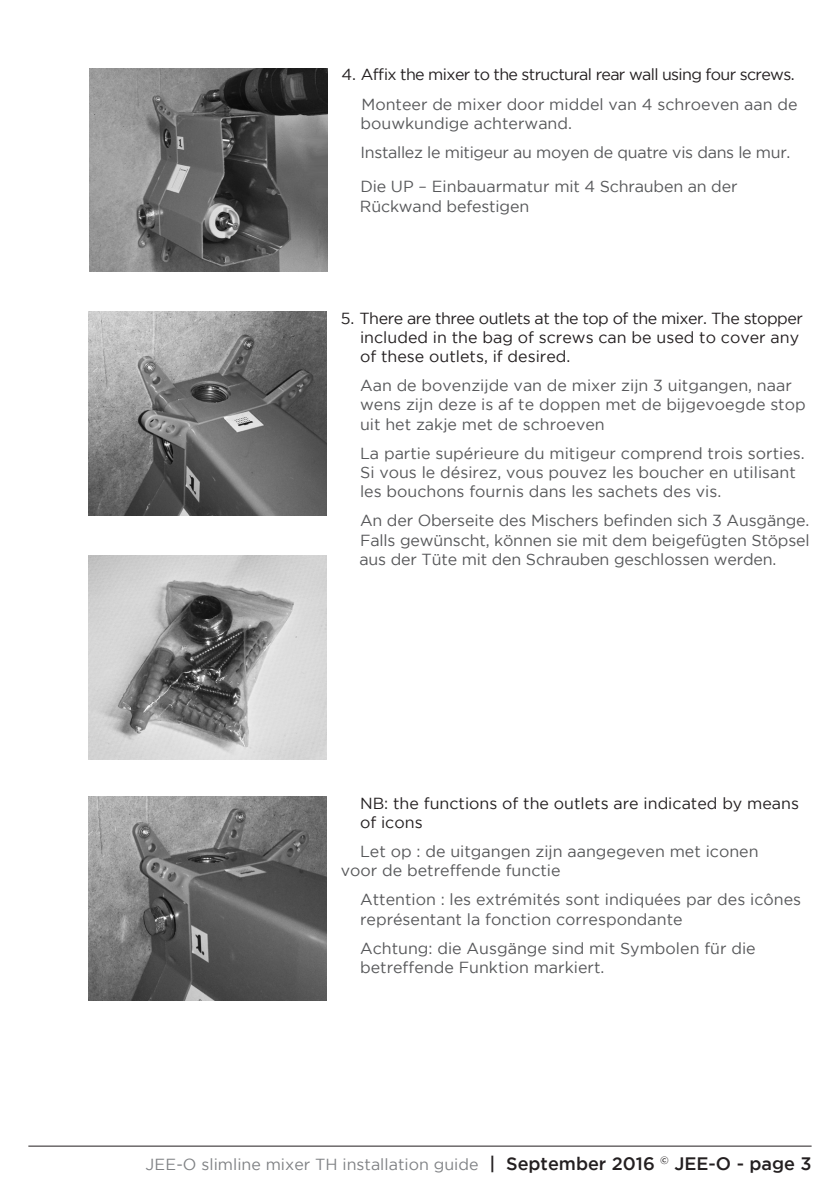
<style>
.page{position:relative;width:840px;height:1191px;background:#fff}
.page>*{position:absolute;margin:0;border:0;box-sizing:border-box;transform-origin:0 0}
.t1{font:16px/19.2px "Gotham";color:#57585a}
.t2{font:16px/19.2px "Gotham";color:#231f20}
.t3{font:16px "Gotham";color:#808285}
.t4{font:16px "Gotham";letter-spacing:-.04em;color:#231f20}
.t5{font:16px "Gotham";letter-spacing:-.02em;color:#57585a}
.s1{font-weight:500;font-size:18px;color:#231f20}
</style>
<div class="page">
<img style="left:88px;top:556px;width:239px;height:203px">
<img style="left:88px;top:312px;width:239px;height:203px">
<img style="left:88px;top:797px;width:239px;height:203px">
<img style="left:89px;top:68px;width:238px;height:204px">
<hr style="left:28px;top:1145px;width:783px;height:1px;background:#231f20">
<p class="t4" style="left:341px;top:65px;width:454px">4. Affix the mixer to the structural rear wall using four screws.</p>
<p class="t1" style="left:360px;top:94px;width:438px">Monteer de mixer door middel van 4 schroeven aan de bouwkundige achterwand.</p>
<p class="t5" style="left:360px;top:144px;width:431px">Installez le mitigeur au moyen de quatre vis dans le mur.</p>
<p class="t1" style="left:360px;top:177px;width:379px">Die UP – Einbauarmatur mit 4 Schrauben an der<br>Rückwand befestigen</p>
<p class="t2" style="left:360px;top:308px;width:444px;text-indent:-19px">5. There are three outlets at the top of the mixer. The stopper included in the bag of screws can be used to cover any of these outlets, if desired.</p>
<p class="t1" style="left:360px;top:376px;width:447px">Aan de bovenzijde van de mixer zijn 3 uitgangen, naar wens zijn deze is af te doppen met de bijgevoegde stop uit het zakje met de schroeven</p>
<p class="t1" style="left:360px;top:443px;width:446px">La partie supérieure du mitigeur comprend trois sorties.<br>Si vous le désirez, vous pouvez les boucher en utilisant les bouchons fournis dans les sachets des vis.</p>
<p class="t1" style="left:359px;top:511px;width:451px;text-align:justify">An der Oberseite des Mischers befinden sich 3 Ausgänge.<br>Falls gewünscht, können sie mit dem beigefügten Stöpsel aus der Tüte mit den Schrauben geschlossen werden.</p>
<p class="t2" style="left:360px;top:793px;width:440px">NB: the functions of the outlets are indicated by means of icons</p>
<p class="t1" style="left:340px;top:841px;width:419px;text-indent:19px">Let op : de uitgangen zijn aangegeven met iconen voor de betreffende functie</p>
<p class="t1" style="left:360px;top:890px;width:442px">Attention : les extrémités sont indiquées par des icônes représentant la fonction correspondante</p>
<p class="t1" style="left:360px;top:938px;width:397px">Achtung: die Ausgänge sind mit Symbolen für die</p>
<p class="t1" style="left:360px;top:957px;width:246px">betreffende Funktion markiert.</p>
<p class="t3" style="left:145px;top:1155px;width:667px">JEE-O slimline mixer TH installation guide <span class="s1">| September 2016</span> <sup>©</sup> <span class="s1">JEE-O - page 3</span></p>
</div>
